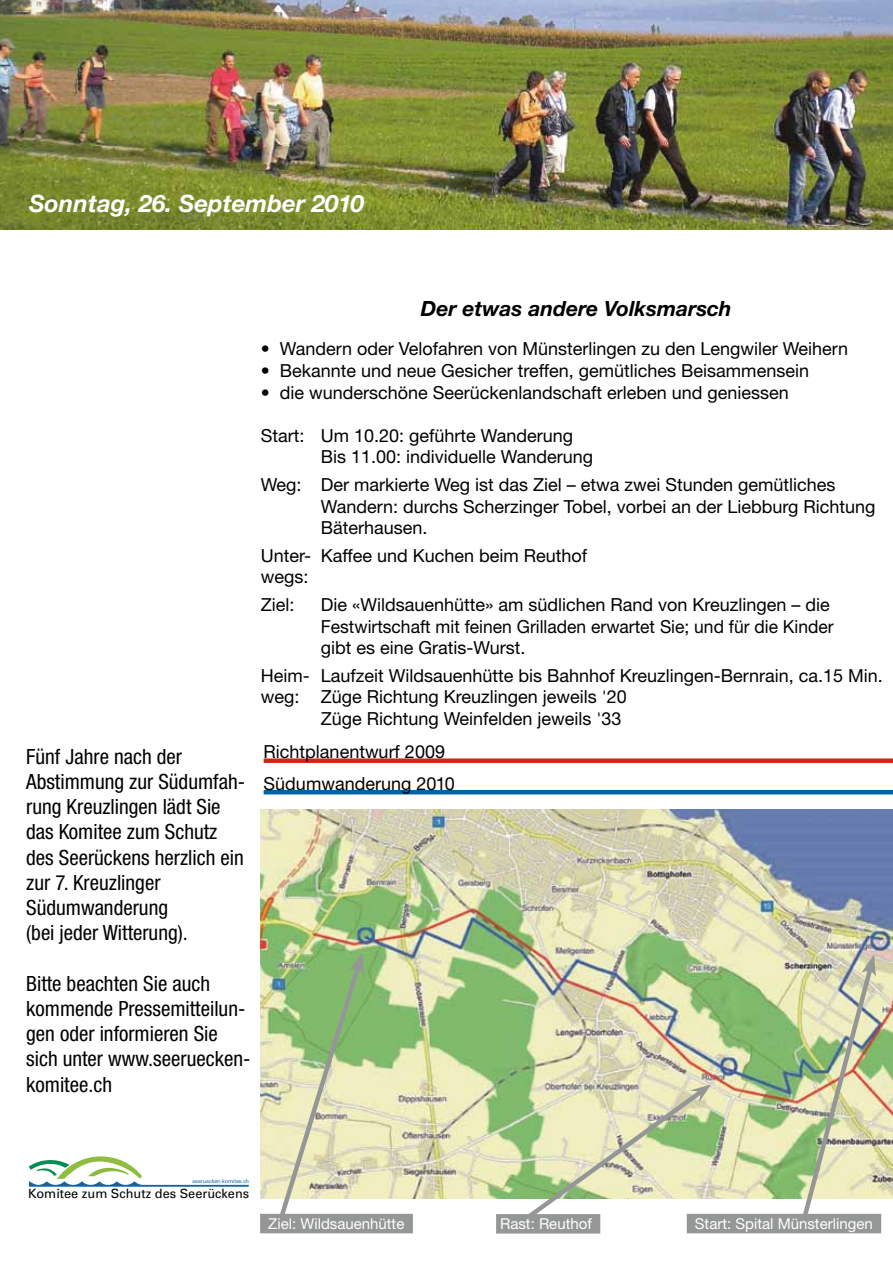
<style>
.page{position:relative;width:893px;height:1263px;background:#fff}
.page>*{position:absolute;margin:0;border:0;box-sizing:border-box;transform-origin:0 0}
.t1{font:italic 700 24px "Helvetica Neue LT";color:#fff}
.t2{font:condensed 21px/25.2px "Helvetica Neue LT";color:#000}
.t3{font:italic 700 21px "Helvetica Neue LT";color:#000}
.t4{font:18px/21.6px "Helvetica Neue LT";color:#000}
.t5{font:18px/31.5px "Helvetica Neue LT Std";color:#000}
.t6{font:15px "Helvetica Neue LT Std";color:#fff}
.t7{font:12.75px "Univers";color:#000}
.t8{font:5.25px "Univers";letter-spacing:-.005em;color:#0d6ca9}
.s1{font-family:"Frutiger LT";font-weight:300}
</style>
<div class="page">
<img style="left:0;top:0;width:893px;height:230px">
<img style="left:260px;top:809px;width:633px;height:390px">
<svg style="left:29px;top:1156px;width:220px;height:31px"></svg>
<div style="left:260px;top:1214px;width:153px;height:19px;background:#959696"></div>
<div style="left:687px;top:1214px;width:194px;height:19px;background:#959696"></div>
<div style="left:496px;top:1214px;width:104px;height:19px;background:#959696"></div>
<svg style="left:276px;top:952px;width:88px;height:262px;background:#bed1a1"></svg>
<svg style="left:523px;top:1084px;width:188px;height:138px"></svg>
<img style="left:800px;top:955px;width:76px;height:259px">
<div style="left:264px;top:758px;width:629px;height:5px;background:#cd2914"></div>
<hr style="left:264px;top:790px;width:629px;height:4px;background:#0065a8">
<h1 class="t1" style="left:29px;top:188px;width:337px">Sonntag, 26. September 2010</h1>
<p class="t3" style="left:421px;top:295px;width:312px">Der etwas andere Volksmarsch</p>
<p class="t2" style="left:26px;top:744px;width:220px">Fünf Jahre nach der<br>Abstimmung zur Südumfah&shy;rung Kreuzlingen lädt Sie das Komitee zum Schutz des Seerückens herzlich ein zur 7. Kreuzlinger<br>Südumwanderung<br>(bei jeder Witterung).</p>
<p class="t2" style="left:26px;top:970px;width:226px">Bitte beachten Sie auch kommende Pressemitteilun&shy;gen oder informieren Sie sich unter www.seeruecken&shy;komitee.ch</p>
<p class="t4" style="left:261px;top:338px;width:589px">• Wandern oder Velofahren von Münsterlingen zu den Lengwiler Weihern</p>
<p class="t4" style="left:261px;top:360px;width:550px">• Bekannte und neue Gesicher treffen, gemütliches Beisammensein</p>
<p class="t4" style="left:261px;top:381px;width:530px">• die wunderschöne Seerückenlandschaft erleben und geniessen</p>
<p class="t4" style="left:321px;top:424px;width:274px;text-indent:-60px">Start: Um 10.20: geführte Wanderung<br>Bis 11.00: individuelle Wanderung</p>
<p class="t4" style="left:321px;top:474px;width:556px;text-indent:-60px">Weg: Der markierte Weg ist das Ziel – etwa zwei Stunden gemütliches<br>Wandern: durchs Scherzinger Tobel, vorbei an der Liebburg Richtung<br>Bäterhausen.</p>
<p class="t4" style="left:261px;top:544px;width:328px">Unter- Kaffee und Kuchen beim Reuthof wegs:</p>
<p class="t4" style="left:261px;top:594px;width:35px">Ziel:</p>
<p class="t4" style="left:321px;top:594px;width:514px">Die «Wildsauenhütte» am südlichen Rand von Kreuzlingen – die<br>Festwirtschaft mit feinen Grilladen erwartet Sie; und für die Kinder gibt es eine Gratis-Wurst.</p>
<p class="t4" style="left:261px;top:664px;width:624px">Heim- Laufzeit Wildsauenhütte bis Bahnhof Kreuzlingen-Bernrain, ca.15 Min.</p>
<p class="t4" style="left:261px;top:686px;width:368px">weg: Züge Richtung Kreuzlingen jeweils <span class="s1">'</span>20</p>
<p class="t4" style="left:321px;top:708px;width:302px">Züge Richtung Weinfelden jeweils <span class="s1">'</span>33</p>
<p class="t5" style="left:264px;top:736px;width:193px">Richtplanentwurf 2009<br>Südumwanderung 2010</p>
<p class="t8" style="left:192px;top:1178px;width:58px">seeruecken-komitee.ch</p>
<p class="t7" style="left:28px;top:1186px;width:223px">Komitee zum Schutz des Seerückens</p>
<p class="t6" style="left:268px;top:1214px;width:138px">Ziel: Wildsauenhütte</p>
<p class="t6" style="left:500px;top:1215px;width:93px">Rast: Reuthof</p>
<p class="t6" style="left:695px;top:1214px;width:179px">Start: Spital Münsterlingen</p>
</div>
